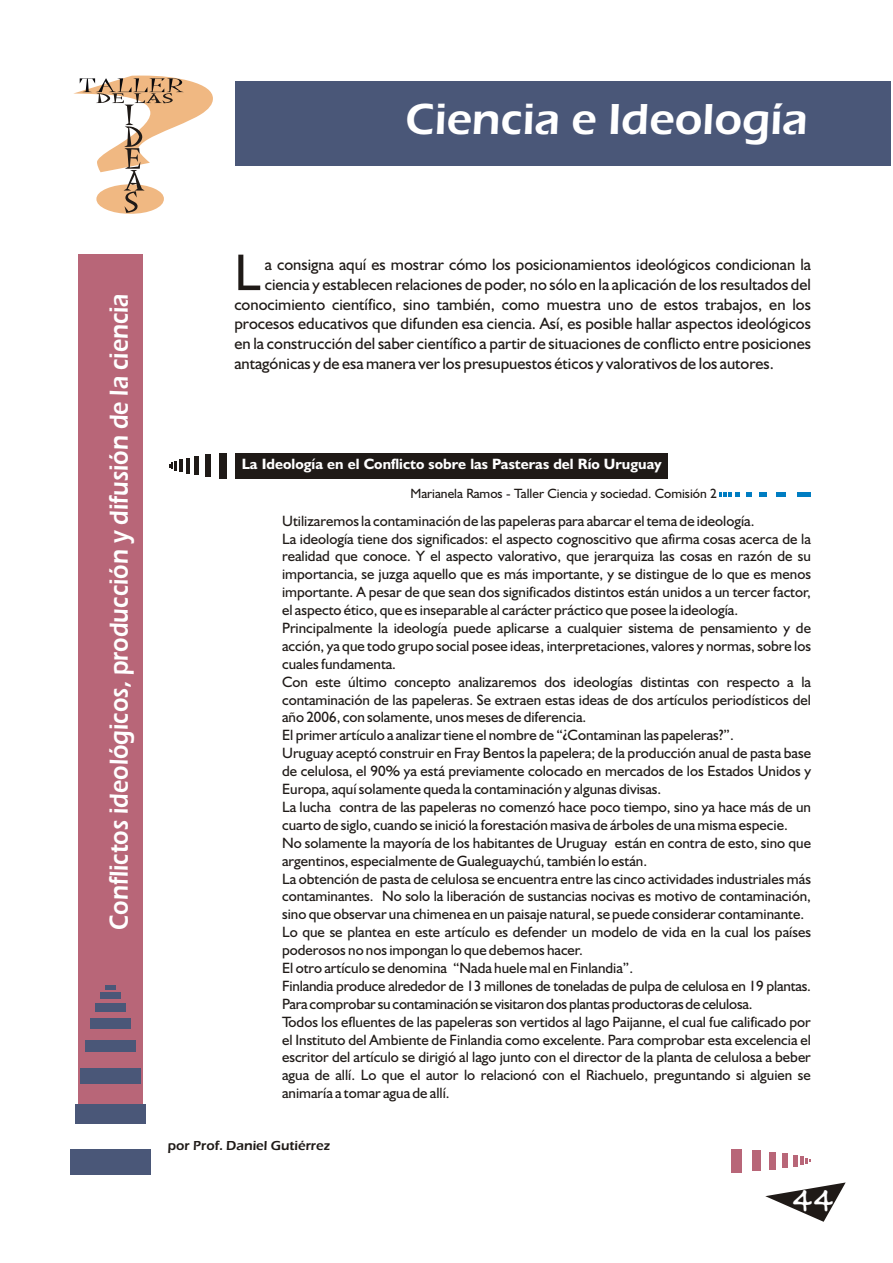
<style>
.page{position:relative;width:893px;height:1263px;background:#fff}
.page>*{position:absolute;margin:0;border:0;box-sizing:border-box;transform-origin:0 0}
.t1{font:51.9px "Humanist 521 BT";color:#1f1a17}
.t2{font:600 45px "Eras ITC";color:#fff}
.t3{font:28.05px "Almagro";color:#fff}
.t4{font:600 27px "Eras ITC";color:#fff;scale:.87 1}
.t5{font:16.5px/19.6px "Humanist 521 BT";color:#1f1a17;text-align:justify}
.t6{font:15px/17.9px "Humanist 521 BT";color:#1f1a17}
.t7{font:700 15px "Humanist 521 BT";color:#fff}
.t8{font:13.5px "Humanist 521 BT";color:#1f1a17}
.t9{font:600 13.5px "Eras ITC";color:#1f1a17}
</style>
<div class="page">
<svg style="left:765px;top:1182px;width:81px;height:40px"></svg>
<div style="left:235px;top:82px;width:655px;height:84px;background:#4a5778"></div>
<div style="left:78px;top:254px;width:64px;height:857px;background:#b86678"></div>
<div style="left:235px;top:453px;width:433px;height:26px;background:#1f1a17"></div>
<svg style="left:73px;top:76px;width:140px;height:138px"></svg>
<div style="left:105px;top:985px;width:10px;height:5px;background:#4a5778"></div>
<div style="left:100px;top:992px;width:20px;height:7px;background:#4a5778"></div>
<div style="left:95px;top:1003px;width:30px;height:8px;background:#4a5778"></div>
<div style="left:90px;top:1018px;width:40px;height:11px;background:#4a5778"></div>
<div style="left:85px;top:1040px;width:51px;height:12px;background:#4a5778"></div>
<div style="left:80px;top:1068px;width:61px;height:16px;background:#4a5778"></div>
<div style="left:75px;top:1104px;width:71px;height:20px;background:#4a5778"></div>
<div style="left:70px;top:1149px;width:81px;height:26px;background:#4a5778"></div>
<svg style="left:800px;top:1156px;width:11px;height:9px"></svg>
<hr style="left:793px;top:1155px;width:4px;height:11px;background:#b86678">
<div style="left:783px;top:1153px;width:5px;height:15px;background:#b86678"></div>
<div style="left:770px;top:1152px;width:6px;height:17px;background:#b86678"></div>
<div style="left:753px;top:1151px;width:8px;height:20px;background:#b86678"></div>
<div style="left:731px;top:1149px;width:11px;height:23px;background:#b86678"></div>
<svg style="left:169px;top:459px;width:13px;height:13px"></svg>
<hr style="left:186px;top:458px;width:3px;height:16px;background:#1f1a17">
<div style="left:194px;top:456px;width:5px;height:19px;background:#1f1a17"></div>
<div style="left:205px;top:455px;width:6px;height:22px;background:#1f1a17"></div>
<div style="left:219px;top:453px;width:8px;height:25px;background:#1f1a17"></div>
<svg style="left:720px;top:492px;width:20px;height:4px"></svg>
<svg style="left:746px;top:492px;width:6px;height:4px"></svg>
<svg style="left:759px;top:492px;width:8px;height:4px"></svg>
<svg style="left:777px;top:492px;width:9px;height:4px"></svg>
<hr style="left:798px;top:492px;width:13px;height:4px;background:#007dc2">
<h2 class="t2" style="left:405px;top:103px;width:404px">Ciencia e Ideología</h2>
<h3 class="t4" style="left:109px;top:930px;width:733px;rotate:-90deg">Conflictos ideológicos, producción y difusión de la ciencia</h3>
<h1 class="t1" style="left:234px;top:251px;width:28px">L</h1>
<p class="t5" style="left:265px;top:256px;width:548px">a consigna aquí es mostrar cómo los posicionamientos ideológicos condicionan la</p>
<p class="t5" style="left:234px;top:276px;width:578px;text-indent:30px">ciencia y establecen relaciones de poder, no sólo en la aplicación de los resultados del conocimiento científico, sino también, como muestra uno de estos trabajos, en los procesos educativos que difunden esa ciencia. Así, es posible hallar aspectos ideológicos en la construcción del saber científico a partir de situaciones de conflicto entre posiciones antagónicas y de esa manera ver los presupuestos éticos y valorativos de los autores.</p>
<p class="t7" style="left:242px;top:458px;width:421px">La Ideología en el Conflicto sobre las Pasteras del Río Uruguay</p>
<p class="t8" style="left:410px;top:487px;width:308px">Marianela Ramos - Taller Ciencia y sociedad. Comisión 2</p>
<p class="t6" style="left:282px;top:513px;width:530px">Utilizaremos la contaminación de las papeleras para abarcar el tema de ideología.<br>La ideología tiene dos significados: el aspecto cognoscitivo que afirma cosas acerca de la realidad que conoce. Y el aspecto valorativo, que jerarquiza las cosas en razón de su importancia, se juzga aquello que es más importante, y se distingue de lo que es menos importante. A pesar de que sean dos significados distintos están unidos a un tercer factor, el aspecto ético, que es inseparable al carácter práctico que posee la ideología.<br>Principalmente la ideología puede aplicarse a cualquier sistema de pensamiento y de acción, ya que todo grupo social posee ideas, interpretaciones, valores y normas, sobre los cuales fundamenta.<br>Con este último concepto analizaremos dos ideologías distintas con respecto a la contaminación de las papeleras. Se extraen estas ideas de dos artículos periodísticos del año 2006, con solamente, unos meses de diferencia.<br>El primer artículo a analizar tiene el nombre de “¿Contaminan las papeleras?”.<br>Uruguay aceptó construir en Fray Bentos la papelera; de la producción anual de pasta base de celulosa, el 90% ya está previamente colocado en mercados de los Estados Unidos y Europa, aquí solamente queda la contaminación y algunas divisas.<br>La lucha contra de las papeleras no comenzó hace poco tiempo, sino ya hace más de un cuarto de siglo, cuando se inició la forestación masiva de árboles de una misma especie.<br>No solamente la mayoría de los habitantes de Uruguay están en contra de esto, sino que argentinos, especialmente de Gualeguaychú, también lo están.<br>La obtención de pasta de celulosa se encuentra entre las cinco actividades industriales más contaminantes. No solo la liberación de sustancias nocivas es motivo de contaminación, sino que observar una chimenea en un paisaje natural, se puede considerar contaminante.<br>Lo que se plantea en este artículo es defender un modelo de vida en la cual los países poderosos no nos impongan lo que debemos hacer.<br>El otro artículo se denomina “Nada huele mal en Finlandia”.<br>Finlandia produce alrededor de 13 millones de toneladas de pulpa de celulosa en 19 plantas.<br>Para comprobarsu contaminación se visitarondosplantasproductorasde celulosa.<br>Todos los efluentes de las papeleras son vertidos al lago Paijanne, el cual fue calificado por el Instituto del Ambiente de Finlandia como excelente. Para comprobar esta excelencia el escritor del artículo se dirigió al lago junto con el director de la planta de celulosa a beber agua de allí. Lo que el autor lo relacionó con el Riachuelo, preguntando si alguien se animaría a tomar agua de allí.</p>
<p class="t9" style="left:168px;top:1141px;width:164px">por Prof. Daniel Gutiérrez</p>
<h3 class="t3" style="left:791px;top:1183px;width:44px">44</h3>
</div>
